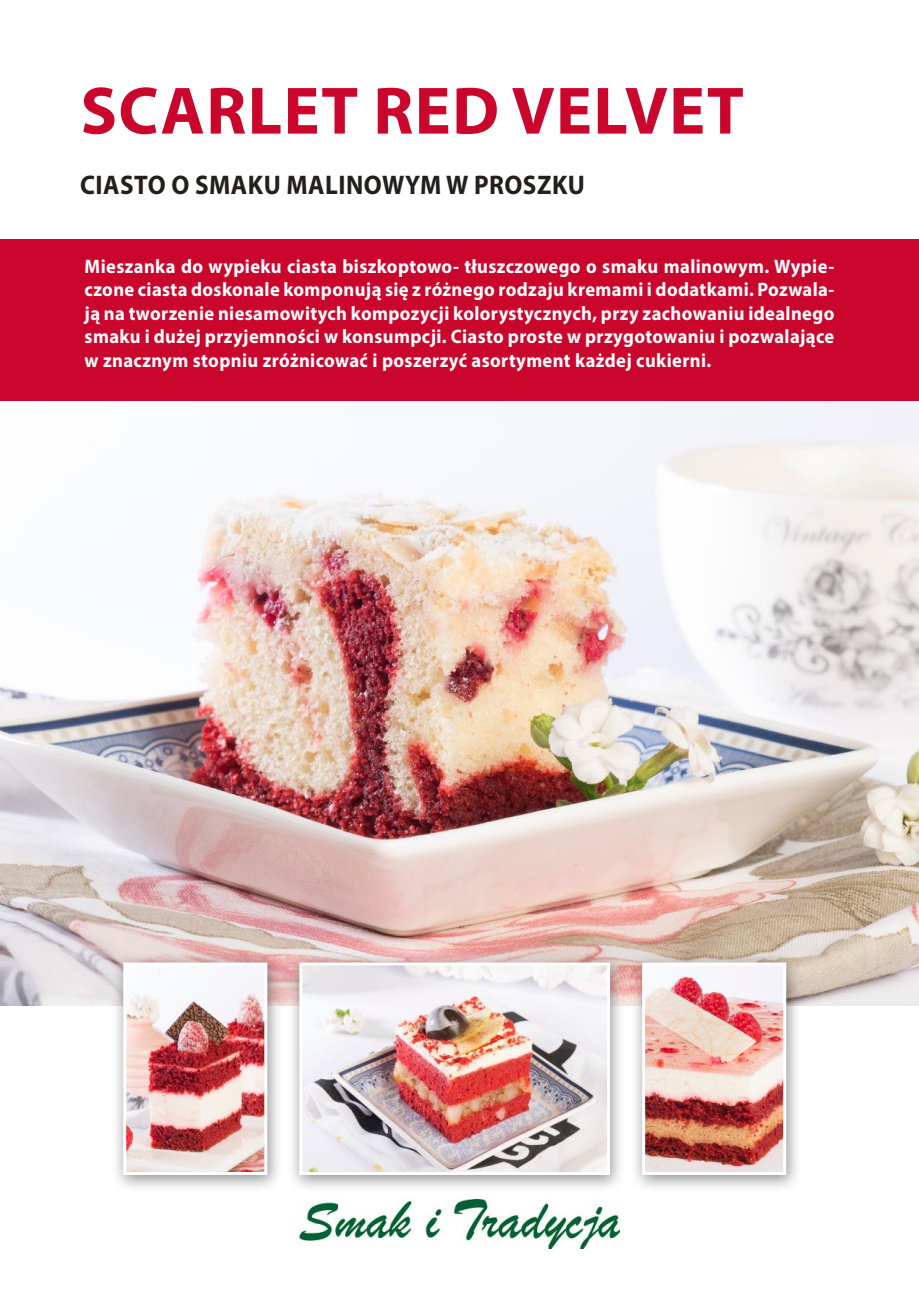
<style>
.page{position:relative;width:919px;height:1289px;background:#fff}
.page>*{position:absolute;margin:0;border:0;box-sizing:border-box;transform-origin:0 0}
.t1{font:700 67.5px "Myriad Pro";letter-spacing:.02em;color:#ca062c}
.t2{font:700 27px "Myriad Pro";letter-spacing:.02em;color:#241f1f;scale:.93 1}
.t3{font:700 19.5px/23.4px "Myriad Pro";letter-spacing:.02em;color:#fff;text-align:justify;scale:.95 1}
</style>
<div class="page">
<img style="left:0;top:400px;width:918px;height:605px">
<div style="left:0;top:239px;width:918px;height:161px;background:#ca062c"></div>
<div style="left:110px;top:952px;width:173px;height:240px;background:#241f1f;opacity:.5"></div>
<img style="left:127px;top:966px;width:136px;height:204px">
<div style="left:123px;top:962px;width:144px;height:212px;border:3px solid #fefffe"></div>
<div style="left:287px;top:952px;width:339px;height:240px;background:#241f1f;opacity:.5"></div>
<img style="left:303px;top:966px;width:303px;height:204px">
<div style="left:299px;top:962px;width:311px;height:212px;border:3px solid #fefffe"></div>
<div style="left:629px;top:952px;width:172px;height:240px;background:#241f1f;opacity:.5"></div>
<img style="left:646px;top:966px;width:136px;height:204px">
<div style="left:642px;top:962px;width:144px;height:212px;border:3px solid #fefffe"></div>
<img style="left:299px;top:1199px;width:320px;height:49px">
<h1 class="t1" style="left:81px;top:67px;width:664px">SCARLET RED VELVET</h1>
<h2 class="t2" style="left:80px;top:167px;width:544px">CIASTO O SMAKU MALINOWYM W PROSZKU</h2>
<p class="t3" style="left:85px;top:254px;width:790px">Mieszanka do wypieku ciasta biszkoptowo- tłuszczowego o smaku malinowym. Wypie&shy;czone ciasta doskonale komponują się z różnego rodzaju kremami i dodatkami. Pozwala&shy;ją na tworzenie niesamowitych kompozycji kolorystycznych, przy zachowaniu idealnego smaku i dużej przyjemności w konsumpcji. Ciasto proste w przygotowaniu i pozwalające w znacznym stopniu zróżnicować i poszerzyć asortyment każdej cukierni.</p>
</div>
